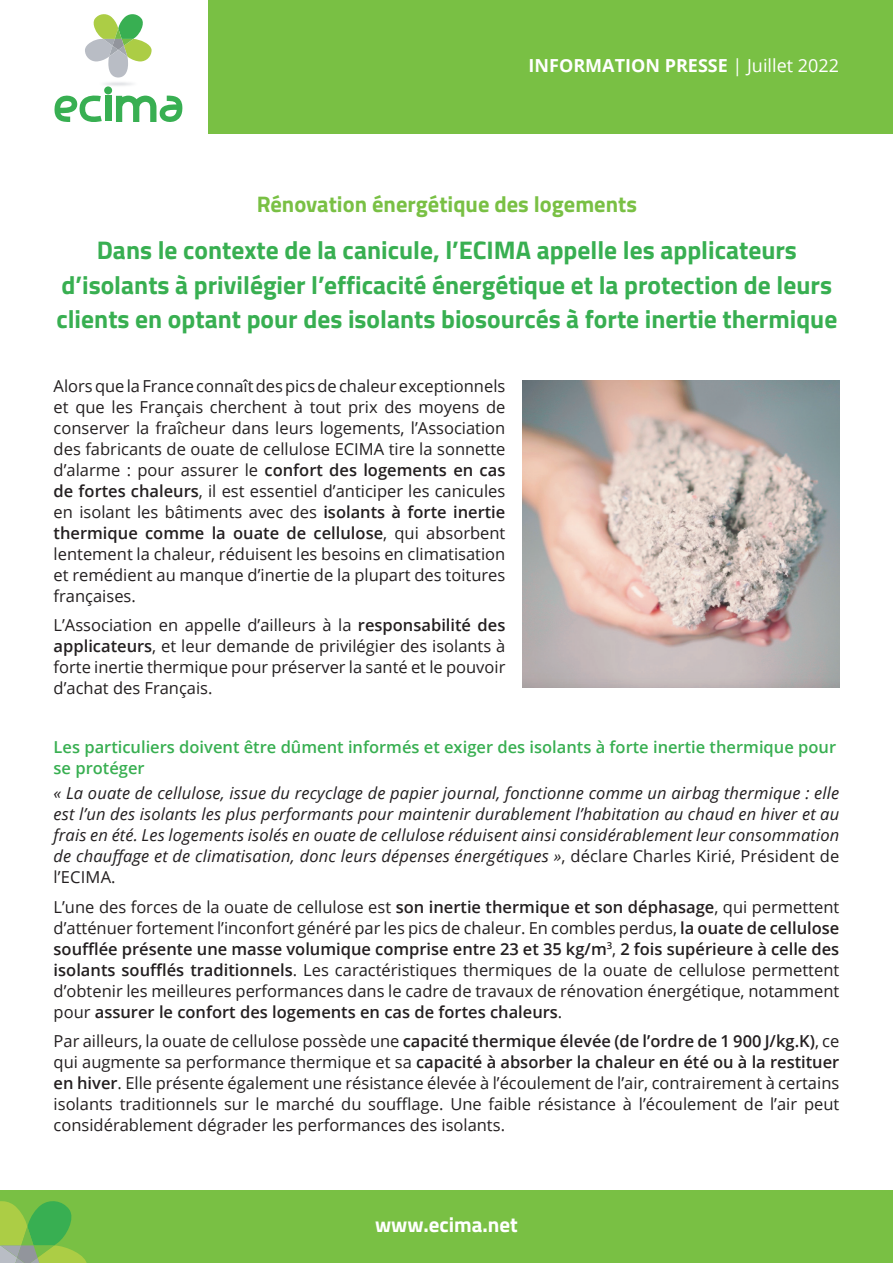
<style>
.page{position:relative;width:893px;height:1263px;background:#fff}
.page>*{position:absolute;margin:0;border:0;box-sizing:border-box;transform-origin:0 0}
.t1{font:700 25.5px/34.5px "Titillium Web";color:#38af51;text-align:center}
.t2{font:700 22.5px "Titillium Web";color:#79c044}
.t3{font:700 21px "Titillium Web";color:#fff}
.t4{font:700 18px "Open Sans";color:#fff}
.t5{font:16.5px/21px "Open Sans";color:#231f20;text-align:justify}
.t6{font:italic 16.5px/21px "Open Sans";letter-spacing:.01em;color:#231f20;text-align:justify}
.t7{font:600 16.5px/21px "Open Sans";color:#38af51}
.s1{font-weight:400}
.s2{font-weight:600}
.s3{font-style:normal}
</style>
<div class="page">
<div style="left:208px;top:0;width:685px;height:134px;background:#79c044"></div>
<img style="left:104px;top:82px;width:44px;height:14px">
<div style="left:105px;top:96px;width:7px;height:25px;background:#38af52"></div>
<div style="left:104px;top:86px;width:8px;height:8px;background:#38af52;border-radius:50%"></div>
<svg style="left:54px;top:95px;width:48px;height:26px"></svg>
<svg style="left:85px;top:14px;width:67px;height:64px"></svg>
<svg style="left:116px;top:96px;width:67px;height:25px"></svg>
<div style="left:0;top:1191px;width:893px;height:72px;background:#79c044"></div>
<svg style="left:0;top:1201px;width:87px;height:62px"></svg>
<img style="left:522px;top:380px;width:317px;height:308px">
<p class="t4" style="left:529px;top:53px;width:312px">INFORMATION PRESSE <span class="s1">| Juillet 2022</span></p>
<h2 class="t2" style="left:257px;top:187px;width:382px">Rénovation énergétique des logements</h2>
<h1 class="t1" style="left:56px;top:232px;width:782px">Dans le contexte de la canicule, l’ECIMA appelle les applicateurs d’isolants à privilégier l’efficacité énergétique et la protection de leurs clients en optant pour des isolants biosourcés à forte inertie thermique</h1>
<p class="t5" style="left:54px;top:375px;width:453px">Alors que la France connaît des pics de chaleur exceptionnels et que les Français cherchent à tout prix des moyens de conserver la fraîcheur dans leurs logements, l’Association des fabricants de ouate de cellulose ECIMA tire la sonnette d’alarme : pour assurer le <span class="s2">confort des logements en cas de fortes chaleurs</span>, il est essentiel d’anticiper les canicules en isolant les bâtiments avec des <span class="s2">isolants à forte inertie thermique comme la ouate de cellulose</span>, qui absorbent lentement la chaleur, réduisent les besoins en climatisation et remédient au manque d’inertie de la plupart des toitures françaises.</p>
<p class="t5" style="left:54px;top:614px;width:453px">L’Association en appelle d’ailleurs à la <span class="s2">responsabilité des applicateurs</span>, et leur demande de privilégier des isolants à forte inertie thermique pour préserver la santé et le pouvoir d’achat des Français.</p>
<p class="t7" style="left:54px;top:736px;width:784px">Les particuliers doivent être dûment informés et exiger des isolants à forte inertie thermique pour se protéger</p>
<p class="t6" style="left:54px;top:782px;width:787px">« La ouate de cellulose, issue du recyclage de papier journal, fonctionne comme un airbag thermique : elle est l’un des isolants les plus performants pour maintenir durablement l’habitation au chaud en hiver et au frais en été. Les logements isolés en ouate de cellulose réduisent ainsi considérablement leur consommation de chauffage et de climatisation, donc leurs dépenses énergétiques »<span class="s3">, déclare Charles Kirié, Président de l’ECIMA.</span></p>
<p class="t5" style="left:54px;top:896px;width:787px">L’une des forces de la ouate de cellulose est <span class="s2">son inertie thermique et son déphasage</span>, qui permettent d’atténuer fortement l’inconfort généré par les pics de chaleur. En combles perdus, <span class="s2">la ouate de cellulose soufflée présente une masse volumique comprise entre 23 et 35 kg/m</span><sup>3</sup>, <span class="s2">2 fois supérieure à celle des isolants soufflés traditionnels</span>. Les caractéristiques thermiques de la ouate de cellulose permettent d’obtenir les meilleures performances dans le cadre de travaux de rénovation énergétique, notamment pour <span class="s2">assurer le confort des logements en cas de fortes chaleurs</span>.</p>
<p class="t5" style="left:54px;top:1030px;width:787px">Par ailleurs, la ouate de cellulose possède une <span class="s2">capacité thermique élevée (de l’ordre de 1 900 J/kg.K)</span>, ce qui augmente sa performance thermique et sa <span class="s2">capacité à absorber la chaleur en été ou à la restituer en hiver</span>. Elle présente également une résistance élevée à l’écoulement de l’air, contrairement à certains isolants traditionnels sur le marché du soufflage. Une faible résistance à l’écoulement de l’air peut considérablement dégrader les performances des isolants.</p>
<p class="t3" style="left:375px;top:1208px;width:144px">www.ecima.net</p>
</div>
